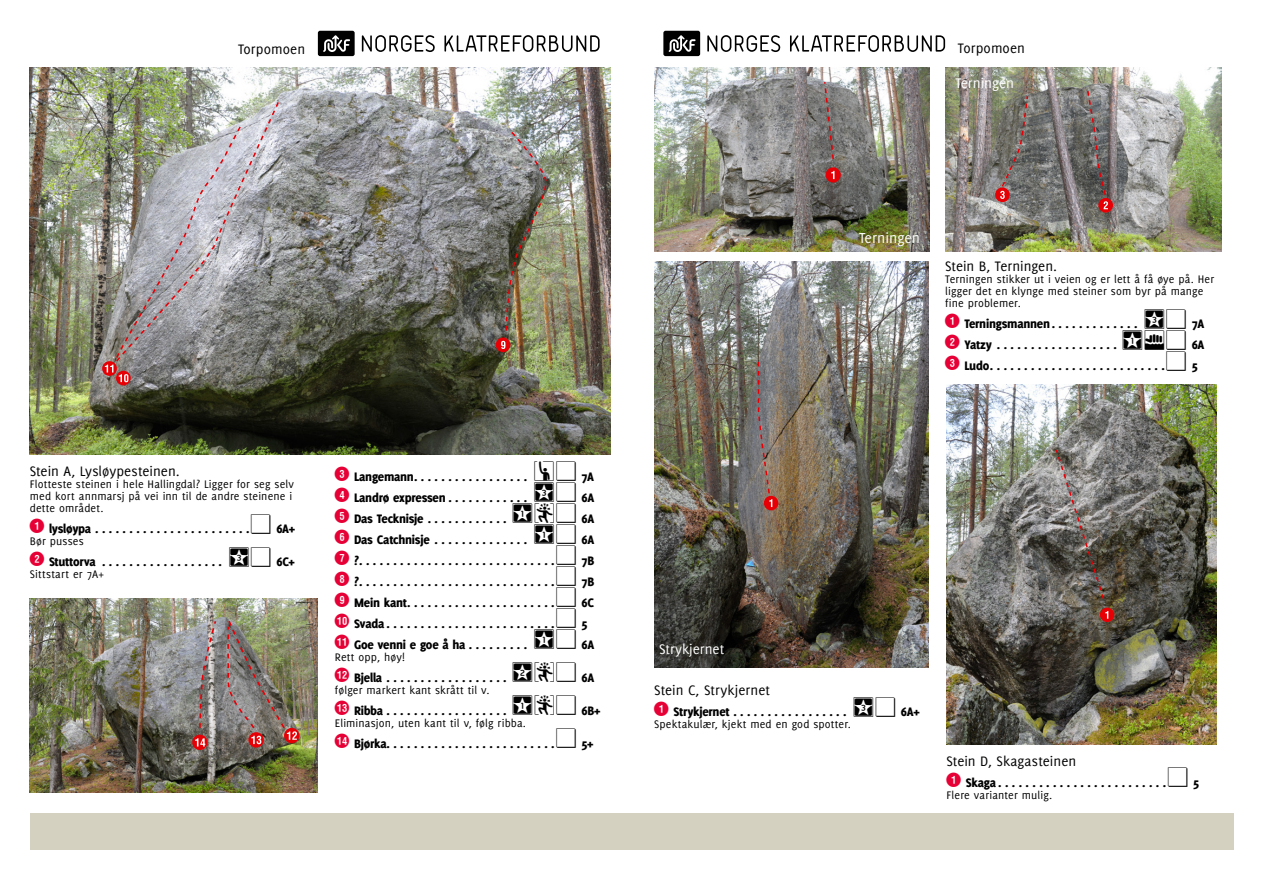
<style>
.page{position:relative;width:1263px;height:893px;background:#fff}
.page>*{position:absolute;margin:0;border:0;box-sizing:border-box;transform-origin:0 0}
.t1{font:15.75px "Delicious";color:#fff}
.t2{font:15.3px "Delicious";color:#fff}
.t3{font:15.15px "Delicious";color:#fff}
.t4{font:15px "Delicious";letter-spacing:.005em;color:#000}
.Auto_Routes_6b_-_7a{font:800 13.5px "Delicious";letter-spacing:-.015em;color:#000}
.Linking_Text{font:12px/12px "Delicious";letter-spacing:.01em;color:#000}
.s1{font-family:"Rfnumbers";font-weight:400;font-size:18px;color:#e60035}
</style>
<div class="page">
<div style="left:30px;top:813px;width:1203px;height:37px;background:#d5d1c0"></div>
<img style="left:654px;top:68px;width:275px;height:184px">
<svg style="left:823px;top:80px;width:12px;height:81px"></svg>
<svg style="left:825px;top:167px;width:16px;height:16px"></svg>
<img style="left:945px;top:68px;width:277px;height:184px">
<svg style="left:1085px;top:86px;width:28px;height:127px;background:#766766"></svg>
<svg style="left:995px;top:95px;width:34px;height:107px;background:#7b6e68"></svg>
<img style="left:30px;top:68px;width:580px;height:386px">
<img style="left:496px;top:130px;width:52px;height:222px">
<img style="left:102px;top:100px;width:178px;height:285px">
<img style="left:30px;top:599px;width:288px;height:193px">
<svg style="left:198px;top:620px;width:19px;height:109px;background:#9a8f8f"></svg>
<img style="left:227px;top:618px;width:72px;height:130px">
<svg style="left:192px;top:735px;width:16px;height:15px"></svg>
<img style="left:654px;top:261px;width:274px;height:407px">
<svg style="left:757px;top:358px;width:21px;height:152px;background:#8a736f"></svg>
<img style="left:946px;top:385px;width:271px;height:359px">
<svg style="left:1054px;top:448px;width:51px;height:153px;background:#78726d"></svg>
<svg style="left:1100px;top:608px;width:14px;height:14px"></svg>
<div style="left:663px;top:31px;width:37px;height:25px;background:#000;border-radius:2px"></div>
<svg style="left:668px;top:35px;width:27px;height:17px"></svg>
<svg style="left:707px;top:35px;width:73px;height:17px"></svg>
<svg style="left:790px;top:35px;width:155px;height:17px"></svg>
<div style="left:318px;top:31px;width:37px;height:25px;background:#000;border-radius:2px"></div>
<svg style="left:323px;top:35px;width:27px;height:17px"></svg>
<svg style="left:362px;top:35px;width:73px;height:17px"></svg>
<svg style="left:444px;top:35px;width:156px;height:17px"></svg>
<p class="t4" style="left:238px;top:40px;width:69px">Torpomoen</p>
<p class="t4" style="left:958px;top:40px;width:69px">Torpomoen</p>
<p class="t2" style="left:955px;top:75px;width:60px">Terningen</p>
<p class="t4" style="left:30px;top:463px;width:151px">Stein A, Lysløypesteinen.</p>
<p class="Linking_Text" style="left:30px;top:478px;width:266px">Flotteste steinen i hele Hallingdal? Ligger for seg selv med kort annmarsj på vei inn til de andre steinene i dette området.</p>
<p class="Auto_Routes_6b_-_7a" style="left:30px;top:521px;width:267px"><span class="s1">1</span> lysløypa . . . . . . . . . . . . . . . . . . . . . . <sup>C</sup> 6A+</p>
<p class="Linking_Text" style="left:30px;top:535px;width:56px">Bør pusses</p>
<p class="Auto_Routes_6b_-_7a" style="left:30px;top:554px;width:266px"><span class="s1">2</span> Stuttorva . . . . . . . . . . . . . . . . . . <sup>3C</sup> 6C+</p>
<p class="Linking_Text" style="left:30px;top:568px;width:76px">Sittstart er 7A+</p>
<p class="Auto_Routes_6b_-_7a" style="left:335px;top:468px;width:261px"><span class="s1">3</span> Langemann . . . . . . . . . . . . . . . . . <sup>RC</sup> 7A</p>
<p class="Auto_Routes_6b_-_7a" style="left:335px;top:489px;width:261px"><span class="s1">4</span> Landrø expressen . . . . . . . . . . . . <sup>3C</sup> 6A</p>
<p class="Auto_Routes_6b_-_7a" style="left:335px;top:510px;width:261px"><span class="s1">5</span> Das Tecknisje . . . . . . . . . . . . <sup>1TC</sup> 6A</p>
<p class="Auto_Routes_6b_-_7a" style="left:335px;top:531px;width:261px"><span class="s1">6</span> Das Catchnisje . . . . . . . . . . . . . . <sup>1C</sup> 6A</p>
<p class="Auto_Routes_6b_-_7a" style="left:335px;top:552px;width:261px"><span class="s1">7</span> ? . . . . . . . . . . . . . . . . . . . . . . . . . . . . <sup>C</sup> 7B</p>
<p class="Auto_Routes_6b_-_7a" style="left:335px;top:573px;width:261px"><span class="s1">8</span> ? . . . . . . . . . . . . . . . . . . . . . . . . . . . . <sup>C</sup> 7B</p>
<p class="Auto_Routes_6b_-_7a" style="left:335px;top:594px;width:261px"><span class="s1">9</span> Mein kant . . . . . . . . . . . . . . . . . . . . . <sup>C</sup> 6C</p>
<p class="Auto_Routes_6b_-_7a" style="left:335px;top:615px;width:254px"><span class="s1">0</span> Svada . . . . . . . . . . . . . . . . . . . . . . . . <sup>C</sup> 5</p>
<p class="Auto_Routes_6b_-_7a" style="left:335px;top:636px;width:261px"><span class="s1">Q</span> Goe venni e goe å ha. . . . . . . . . <sup>1C</sup> 6A</p>
<p class="Linking_Text" style="left:335px;top:650px;width:72px">Rett opp, høy!</p>
<p class="Auto_Routes_6b_-_7a" style="left:335px;top:669px;width:261px"><span class="s1">W</span> Bjella . . . . . . . . . . . . . . . . . . <sup>2TC</sup> 6A</p>
<p class="Linking_Text" style="left:335px;top:683px;width:156px">følger markert kant skrått til v.</p>
<p class="Auto_Routes_6b_-_7a" style="left:335px;top:702px;width:267px"><span class="s1">E</span> Ribba . . . . . . . . . . . . . . . . . . <sup>1TC</sup> 6B+</p>
<p class="Linking_Text" style="left:335px;top:716px;width:193px">Eliminasjon, uten kant til v, følg ribba.</p>
<p class="Auto_Routes_6b_-_7a" style="left:335px;top:735px;width:260px"><span class="s1">R</span> Bjørka . . . . . . . . . . . . . . . . . . . . . . . . <sup>C</sup> 5+</p>
<p class="t1" style="left:859px;top:229px;width:62px">Terningen</p>
<p class="t4" style="left:945px;top:258px;width:113px">Stein B, Terningen.</p>
<p class="Linking_Text" style="left:945px;top:273px;width:271px">Terningen stikker ut i veien og er lett å få øye på. Her ligger det en klynge med steiner som byr på mange fine problemer.</p>
<p class="Auto_Routes_6b_-_7a" style="left:945px;top:316px;width:261px"><span class="s1">1</span> Terningsmannen . . . . . . . . . . . . . <sup>3C</sup> 7A</p>
<p class="Auto_Routes_6b_-_7a" style="left:945px;top:337px;width:261px"><span class="s1">2</span> Yatzy . . . . . . . . . . . . . . . . . . <sup>1FC</sup> 6A</p>
<p class="Auto_Routes_6b_-_7a" style="left:945px;top:358px;width:254px"><span class="s1">3</span> Ludo . . . . . . . . . . . . . . . . . . . . . . . . . <sup>C</sup> 5</p>
<p class="t3" style="left:659px;top:641px;width:67px">Strykjernet</p>
<p class="t4" style="left:654px;top:682px;width:117px">Stein C, Strykjernet</p>
<p class="Auto_Routes_6b_-_7a" style="left:654px;top:704px;width:267px"><span class="s1">1</span> Strykjernet . . . . . . . . . . . . . . . . . <sup>3C</sup> 6A+</p>
<p class="Linking_Text" style="left:654px;top:718px;width:198px">Spektakulær, kjekt med en god spotter.</p>
<p class="t4" style="left:946px;top:752px;width:131px">Stein D, Skagasteinen</p>
<p class="Auto_Routes_6b_-_7a" style="left:946px;top:775px;width:254px"><span class="s1">1</span> Skaga . . . . . . . . . . . . . . . . . . . . . . . . <sup>C</sup> 5</p>
<p class="Linking_Text" style="left:946px;top:789px;width:107px">Flere varianter mulig.</p>
</div>
